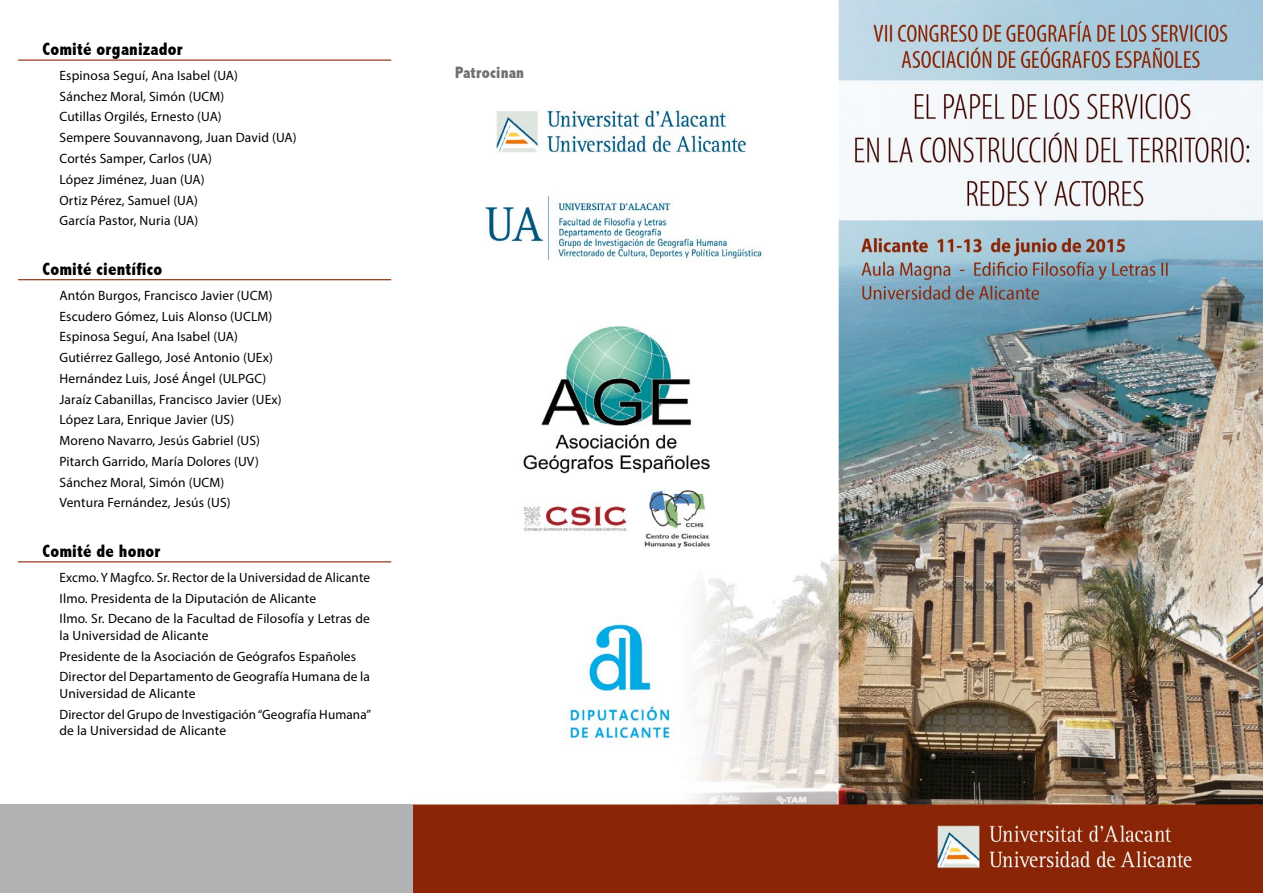
<style>
.page{position:relative;width:1263px;height:893px;background:#fff}
.page>*{position:absolute;margin:0;border:0;box-sizing:border-box;transform-origin:0 0}
.t1{font:800 condensed 18px "Abadi";letter-spacing:.01em;color:#000}
.t2{font:800 condensed 16.5px "Abadi";letter-spacing:.01em;color:#6f6f6e}
.t3{font:13.5px/20.7px "Myriad Pro";letter-spacing:.01em;color:#000}
</style>
<div class="page">
<img style="left:412px;top:0;width:851px;height:893px">
<hr style="left:18px;top:561px;width:373px;height:1px;background:#8b2506">
<hr style="left:18px;top:279px;width:373px;height:1px;background:#8b2506">
<hr style="left:18px;top:60px;width:373px;height:1px;background:#8b2506">
<div style="left:0;top:804px;width:412px;height:89px;background:#b1b2b3"></div>
<h1 class="t1" style="left:43px;top:39px;width:142px">Comité organizador</h1>
<p class="t3" style="left:60px;top:65px;width:239px">Espinosa Seguí, Ana Isabel (UA)<br>Sánchez Moral, Simón (UCM)<br>Cutillas Orgilés, Ernesto (UA)<br>Sempere Souvannavong, Juan David (UA)<br>Cortés Samper, Carlos (UA)<br>López Jiménez, Juan (UA)<br>Ortiz Pérez, Samuel (UA)<br>García Pastor, Nuria (UA)</p>
<h1 class="t1" style="left:43px;top:258px;width:121px">Comité científico</h1>
<p class="t3" style="left:60px;top:285px;width:224px">Antón Burgos, Francisco Javier (UCM)<br>Escudero Gómez, Luis Alonso (UCLM)<br>Espinosa Seguí, Ana Isabel (UA)<br>Gutiérrez Gallego, José Antonio (UEx)<br>Hernández Luis, José Ángel (ULPGC)<br>Jaraíz Cabanillas, Francisco Javier (UEx)<br>López Lara, Enrique Javier (US)<br>Moreno Navarro, Jesús Gabriel (US)<br>Pitarch Garrido, María Dolores (UV)<br>Sánchez Moral, Simón (UCM)<br>Ventura Fernández, Jesús (US)</p>
<h1 class="t1" style="left:43px;top:540px;width:119px">Comité de honor</h1>
<p class="t3" style="left:60px;top:567px;width:312px">Excmo. Y Magfco. Sr. Rector de la Universidad de Alicante<br>Ilmo. Presidenta de la Diputación de Alicante<br>Ilmo. Sr. Decano de la Facultad de Filosofía y Letras de</p>
<p class="t3" style="left:60px;top:625px;width:312px">la Universidad de Alicante<br>Presidente de la Asociación de Geógrafos Españoles<br>Director del Departamento de Geografía Humana de la</p>
<p class="t3" style="left:60px;top:683px;width:313px">Universidad de Alicante<br>Director del Grupo de Investigación “Geografía Humana”</p>
<p class="t3" style="left:60px;top:720px;width:168px">de la Universidad de Alicante</p>
<p class="t2" style="left:455px;top:63px;width:71px">Patrocinan</p>
</div>
